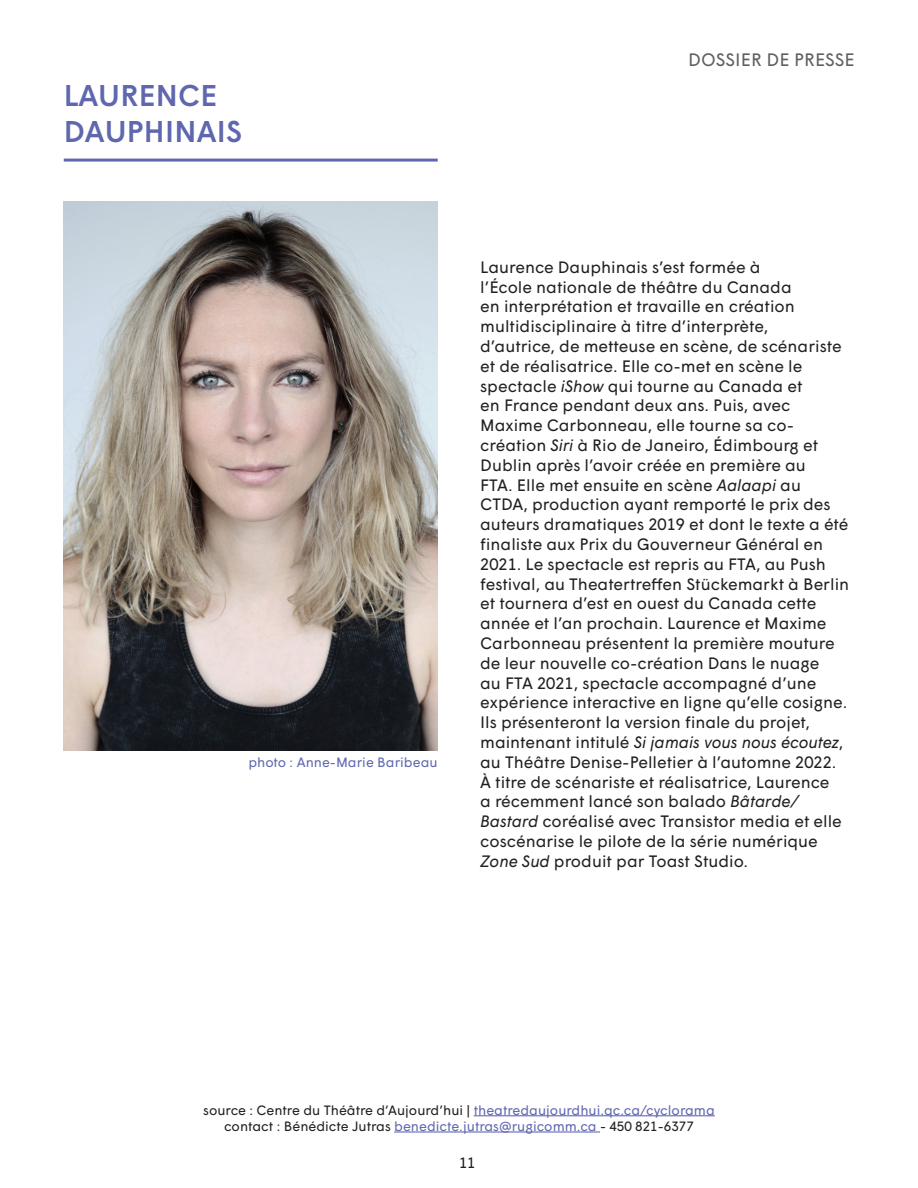
<style>
.page{position:relative;width:918px;height:1188px;background:#fff}
.page>*{position:absolute;margin:0;border:0;box-sizing:border-box;transform-origin:0 0}
.titre{font:500 30px/36px "Wigrum";letter-spacing:.01em;color:#5f67af}
.t1{font:18px "Wigrum";color:#5e6063}
.t2{font:16.5px/19.8px "Wigrum";color:#231f20}
.t3{font:15px "Wigrum";color:#231f20}
.t4{font:13.5px/16.2px "Wigrum";color:#231f20;text-align:center}
.t5{font:13.5px "Wigrum";color:#5f67af}
.s1{font-style:italic}
.s2{color:#5f67af}
</style>
<div class="page">
<hr style="left:474px;top:1115px;width:241px;height:1px;background:#5f67af">
<hr style="left:394px;top:1131px;width:206px;height:2px;background:#5f67af">
<img style="left:64px;top:202px;width:374px;height:548px">
<hr style="left:64px;top:159px;width:374px;height:3px;background:#5f67af">
<p class="titre" style="left:64px;top:75px;width:180px">LAURENCE<br>DAUPHINAIS</p>
<p class="t1" style="left:688px;top:46px;width:168px">DOSSIER DE PRESSE</p>
<p class="t5" style="left:248px;top:752px;width:191px">photo : Anne-Marie Baribeau</p>
<p class="t2" style="left:480px;top:256px;width:371px">Laurence Dauphinais s’est formée à<br>l’École nationale de théâtre du Canada<br>en interprétation et travaille en création multidisciplinaire à titre d’interprète,<br>d’autrice, de metteuse en scène, de scénariste et de réalisatrice. Elle co-met en scène le spectacle <span class="s1">iShow</span> qui tourne au Canada et<br>en France pendant deux ans. Puis, avec Maxime Carbonneau, elle tourne sa co&shy;création <span class="s1">Siri</span> à Rio de Janeiro, Édimbourg et Dublin après l’avoir créée en première au<br>FTA. Elle met ensuite en scène <span class="s1">Aalaapi</span> au CTDA, production ayant remporté le prix des auteurs dramatiques 2019 et dont le texte a été finaliste aux Prix du Gouverneur Général en 2021. Le spectacle est repris au FTA, au Push festival, au Theatertreffen Stückemarkt à Berlin et tournera d’est en ouest du Canada cette année et l’an prochain. Laurence et Maxime Carbonneau présentent la première mouture de leur nouvelle co-création Dans le nuage<br>au FTA 2021, spectacle accompagné d’une expérience interactive en ligne qu’elle cosigne.<br>Ils présenteront la version finale du projet, maintenant intitulé <span class="s1">Si jamais vous nous écoutez</span>, au Théâtre Denise-Pelletier à l’automne 2022.<br>À titre de scénariste et réalisatrice, Laurence<br>a récemment lancé son balado <span class="s1">Bâtarde/ Bastard</span> coréalisé avec Transistor media et elle coscénarise le pilote de la série numérique <span class="s1">Zone Sud</span> produit par Toast Studio.</p>
<p class="t4" style="left:203px;top:1101px;width:513px">source : Centre du Théâtre d’Aujourd’hui | <span class="s2">theatredaujourdhui.qc.ca/cyclorama </span>contact : Bénédicte Jutras <span class="s2">benedicte.jutras@rugicomm.ca</span> - 450 821-6377</p>
<p class="t3" style="left:459px;top:1151px;width:18px">11</p>
</div>
